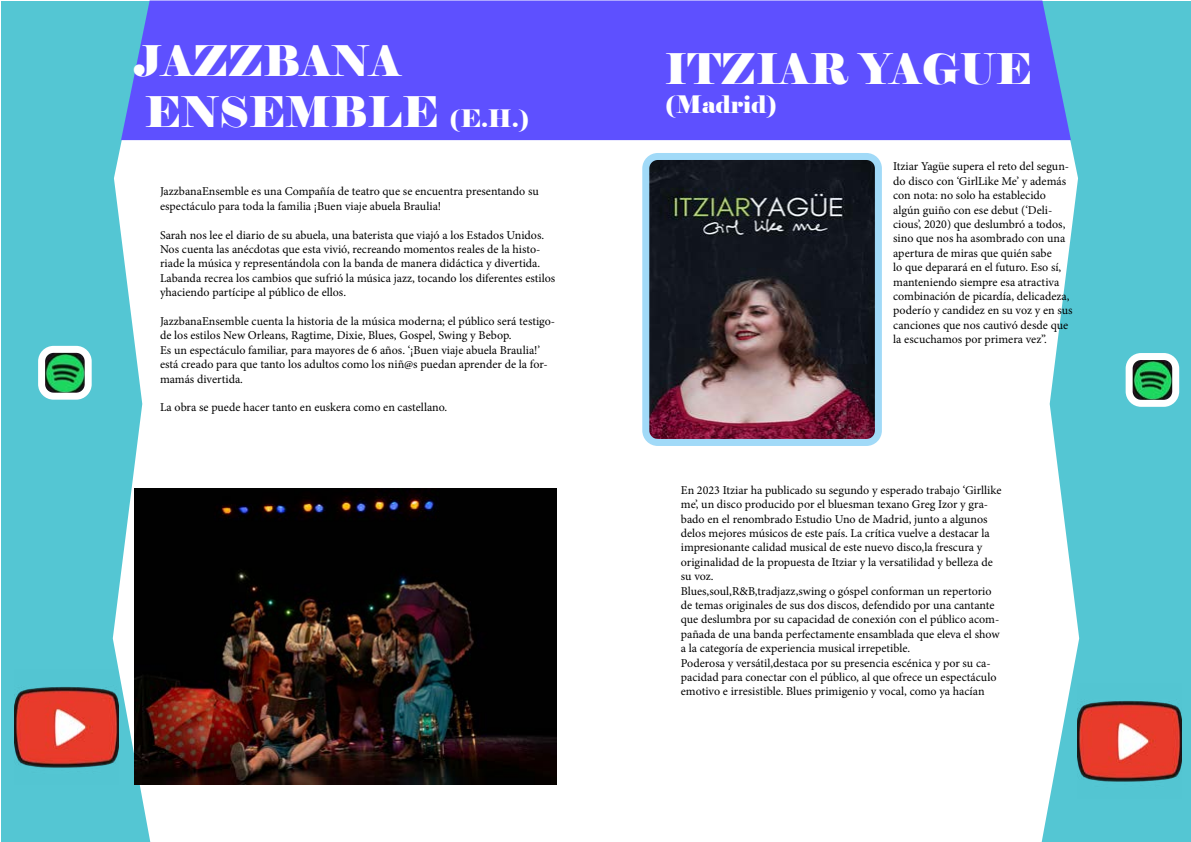
<style>
.page{position:relative;width:1191px;height:842px;background:#fff}
.page>*{position:absolute;margin:0;border:0;box-sizing:border-box;transform-origin:0 0}
.t1{font:42px/50.4px "Elephant";color:#fff}
.t2{font:24px "Elephant";color:#fff}
.t3{font:12px/14.4px "Minion Pro";color:#000}
.s1{font-size:24px}
</style>
<div class="page">
<svg style="left:1px;top:1px;width:149px;height:841px;background:#65cbd7"></svg>
<div style="left:121px;top:1px;width:475px;height:139px;background:#5e50ff"></div>
<img style="left:46px;top:354px;width:38px;height:38px">
<div style="left:38px;top:346px;width:54px;height:54px;border:7px solid #fff;border-radius:12px"></div>
<img style="left:15px;top:669px;width:104px;height:115px">
<img style="left:134px;top:488px;width:422px;height:296px">
<svg style="left:1041px;top:1px;width:150px;height:841px;background:#6dced9"></svg>
<div style="left:596px;top:1px;width:475px;height:139px;background:#5e50ff"></div>
<img style="left:1133px;top:361px;width:38px;height:38px">
<div style="left:1125px;top:353px;width:54px;height:54px;border:7px solid #fff;border-radius:12px"></div>
<img style="left:1077px;top:683px;width:104px;height:115px">
<img style="left:650px;top:161px;width:224px;height:277px">
<div style="left:642px;top:153px;width:240px;height:293px;border:7px solid #a1daf8;border-radius:12px"></div>
<h1 class="t1" style="left:134px;top:37px;width:397px">JAZZBANA<br>ENSEMBLE <span class="s1">(E.H.)</span></h1>
<p class="t3" style="left:160px;top:184px;width:380px">JazzbanaEnsemble es una Compañía de teatro que se encuentra presentando su espectáculo para toda la familia ¡Buen viaje abuela Braulia!</p>
<p class="t3" style="left:160px;top:228px;width:397px">Sarah nos lee el diario de su abuela, una baterista que viajó a los Estados Unidos.<br>Nos cuenta las anécdotas que esta vivió, recreando momentos reales de la histo&shy;riade la música y representándola con la banda de manera didáctica y divertida.<br>Labanda recrea los cambios que sufrió la música jazz, tocando los diferentes estilos yhaciendo partícipe al público de ellos.</p>
<p class="t3" style="left:160px;top:314px;width:397px">JazzbanaEnsemble cuenta la historia de la música moderna; el público será testigo&shy;de los estilos New Orleans, Ragtime, Dixie, Blues, Gospel, Swing y Bebop.<br>Es un espectáculo familiar, para mayores de 6 años. ‘¡Buen viaje abuela Braulia!’ está creado para que tanto los adultos como los niñ@s puedan aprender de la for&shy;mamás divertida.</p>
<p class="t3" style="left:160px;top:400px;width:289px">La obra se puede hacer tanto en euskera como en castellano.</p>
<h1 class="t1" style="left:665px;top:45px;width:369px">ITZIAR YAGUE</h1>
<h2 class="t2" style="left:665px;top:90px;width:114px">(Madrid)</h2>
<p class="t3" style="left:893px;top:159px;width:181px">Itziar Yagüe supera el reto del segun&shy;do disco con ‘GirlLike Me’ y además con nota: no solo ha establecido algún guiño con ese debut (‘Deli&shy;cious’, 2020) que deslumbró a todos, sino que nos ha asombrado con una apertura de miras que quién sabe<br>lo que deparará en el futuro. Eso sí, manteniendo siempre esa atractiva combinación de picardía, delicadeza, poderío y candidez en su voz y en sus canciones que nos cautivó desde que la escuchamos por primera vez”.</p>
<p class="t3" style="left:681px;top:483px;width:322px">En 2023 Itziar ha publicado su segundo y esperado trabajo ‘Girllike me’, un disco producido por el bluesman texano Greg Izor y gra&shy;bado en el renombrado Estudio Uno de Madrid, junto a algunos delos mejores músicos de este país. La crítica vuelve a destacar la impresionante calidad musical de este nuevo disco,la frescura y originalidad de la propuesta de Itziar y la versatilidad y belleza de su voz.<br>Blues,soul,R&amp;B,tradjazz,swing o góspel conforman un repertorio de temas originales de sus dos discos, defendido por una cantante que deslumbra por su capacidad de conexión con el público acom&shy;pañada de una banda perfectamente ensamblada que eleva el show a la categoría de experiencia musical irrepetible.<br>Poderosa y versátil,destaca por su presencia escénica y por su ca&shy;pacidad para conectar con el público, al que ofrece un espectáculo emotivo e irresistible. Blues primigenio y vocal, como ya hacían</p>
</div>
